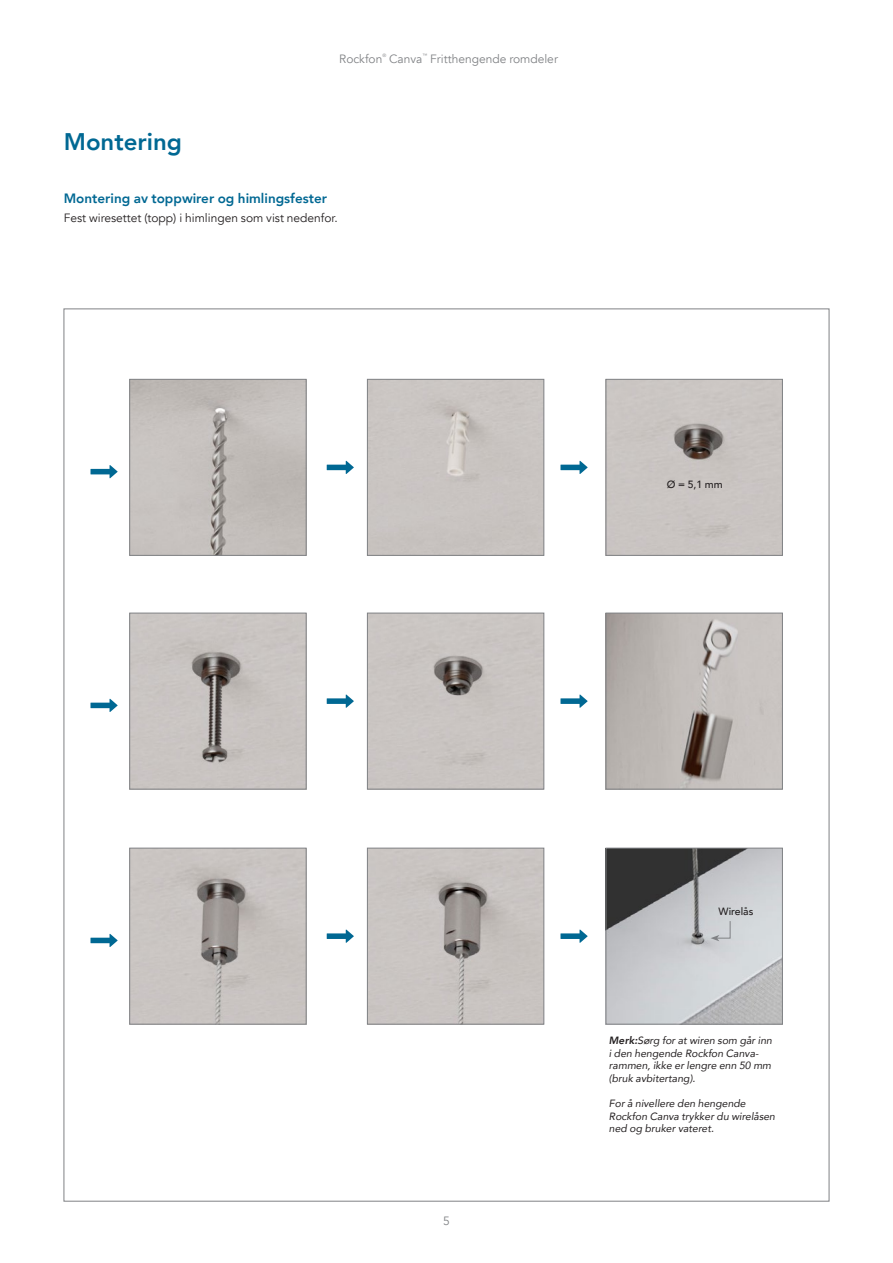
<style>
.page{position:relative;width:893px;height:1263px;background:#fff}
.page>*{position:absolute;margin:0;border:0;box-sizing:border-box;transform-origin:0 0}
.t1{font:800 24px "Avenir";color:#006893}
.t2{font:800 13.5px "Avenir";color:#006893}
.t3{font:12px "Avenir";color:#231f20}
.t4{font:12px "Avenir";color:#808285}
.t5{font:italic 10.5px/12.6px "Avenir";color:#231f20}
.t6{font:500 10.5px "Avenir";color:#231f20}
.t7{font:4.8px "Avenir";color:#808285}
.s1{font-weight:800}
</style>
<div class="page">
<img style="left:132px;top:381px;width:172px;height:172px">
<div style="left:130px;top:379px;width:176px;height:176px;border:1px solid #808285"></div>
<img style="left:132px;top:615px;width:172px;height:172px">
<div style="left:130px;top:613px;width:176px;height:176px;border:1px solid #808285"></div>
<img style="left:132px;top:850px;width:172px;height:172px">
<div style="left:130px;top:848px;width:176px;height:176px;border:1px solid #808285"></div>
<div style="left:369px;top:381px;width:173px;height:172px;background:#c9c4c1"></div>
<div style="left:367px;top:379px;width:177px;height:176px;border:1px solid #808285"></div>
<div style="left:369px;top:615px;width:173px;height:172px;background:#c9c4c1"></div>
<div style="left:367px;top:613px;width:177px;height:176px;border:1px solid #808285"></div>
<img style="left:369px;top:850px;width:173px;height:172px">
<div style="left:367px;top:848px;width:177px;height:176px;border:1px solid #808285"></div>
<div style="left:608px;top:381px;width:173px;height:172px;background:#cac4c2"></div>
<div style="left:606px;top:379px;width:177px;height:176px;border:1px solid #808285"></div>
<img style="left:608px;top:615px;width:173px;height:172px">
<div style="left:606px;top:613px;width:177px;height:176px;border:1px solid #808285"></div>
<img style="left:608px;top:850px;width:173px;height:172px">
<div style="left:606px;top:848px;width:177px;height:176px;border:1px solid #808285"></div>
<svg style="left:327px;top:461px;width:27px;height:13px"></svg>
<svg style="left:327px;top:694px;width:27px;height:14px"></svg>
<svg style="left:327px;top:929px;width:27px;height:14px"></svg>
<svg style="left:560px;top:461px;width:28px;height:13px"></svg>
<svg style="left:560px;top:694px;width:28px;height:14px"></svg>
<svg style="left:560px;top:929px;width:28px;height:14px"></svg>
<svg style="left:90px;top:465px;width:28px;height:13px"></svg>
<svg style="left:90px;top:699px;width:28px;height:13px"></svg>
<svg style="left:90px;top:934px;width:28px;height:13px"></svg>
<svg style="left:711px;top:921px;width:19px;height:20px"></svg>
<p class="t4" style="left:339px;top:52px;width:45px">Rockfon</p>
<p class="t7" style="left:382px;top:53px;width:5px">®</p>
<p class="t4" style="left:389px;top:52px;width:35px">Canva</p>
<p class="t7" style="left:422px;top:53px;width:6px">™</p>
<p class="t4" style="left:430px;top:52px;width:129px">Fritthengende romdeler</p>
<h1 class="t1" style="left:64px;top:123px;width:120px">Montering</h1>
<p class="t2" style="left:64px;top:188px;width:265px">Montering av toppwirer og himlingsfester</p>
<p class="t3" style="left:64px;top:211px;width:276px">Fest wiresettet (topp) i himlingen som vist nedenfor.</p>
<p class="t6" style="left:667px;top:475px;width:57px">Ø = 5,1 mm</p>
<p class="t4" style="left:443px;top:1213px;width:8px">5</p>
<p class="t6" style="left:719px;top:902px;width:36px">Wirelås</p>
<p class="t5" style="left:609px;top:1034px;width:165px"><span class="s1">Merk:</span>Sørg for at wiren som går inn i den hengende Rockfon Canva&shy;rammen, ikke er lengre enn 50 mm (bruk avbitertang).</p>
<p class="t5" style="left:609px;top:1097px;width:168px">For å nivellere den hengende<br>Rockfon Canva trykker du wirelåsen ned og bruker vateret.</p>
</div>
